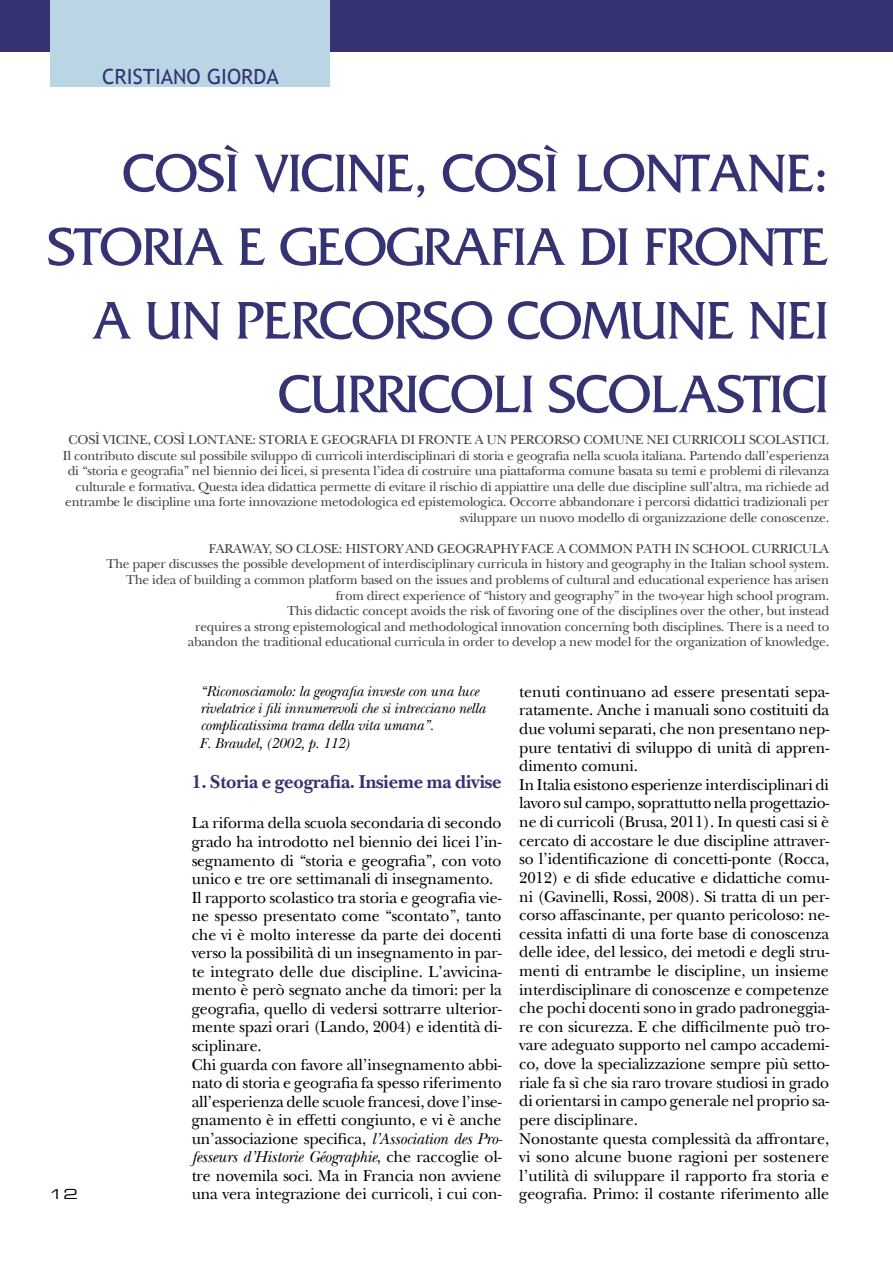
<style>
.page{position:relative;width:893px;height:1263px;background:#fff}
.page>*{position:absolute;margin:0;border:0;box-sizing:border-box;transform-origin:0 0}
.t1{font:55.5px/73.7px "Friz Quadrata";letter-spacing:-.02em;color:#353373;text-align:right}
.t2{font:21px "Trebuchet MS";color:#353373}
.t3{font:700 19.5px "New Baskerville";letter-spacing:-.01em;color:#353373}
.t4{font:16.5px/18.6px "New Baskerville";letter-spacing:-.01em;color:#000}
.t5{font:italic 15px/17.1px "New Baskerville";letter-spacing:-.01em;color:#000}
.t6{font:13.5px/15.5px "New Baskerville";letter-spacing:-.02em;color:#414042;text-align:right}
.t7{font:13.5px "Eurostile Extended Two";color:#000;scale:1.11 1}
.s1{font-style:italic}
</style>
<div class="page">
<div style="left:0;top:0;width:893px;height:51px;background:#353373"></div>
<div style="left:50px;top:0;width:280px;height:86px;background:#bad6e4"></div>
<p class="t2" style="left:102px;top:64px;width:178px">CRISTIANO GIORDA</p>
<h1 class="t1" style="left:47px;top:135px;width:783px">COSÌ VICINE, COSÌ LONTANE:<br>STORIA E GEOGRAFIA DI FRONTE<br>A UN PERCORSO COMUNE NEI<br>CURRICOLI SCOLASTICI</h1>
<p class="t6" style="left:63px;top:432px;width:768px">Così vicine, così lontane: storia e geografia di fronte a un percorso comune nei curricoli scolastici.<br>Il contributo discute sul possibile sviluppo di curricoli interdisciplinari di storia e geografia nella scuola italiana. Partendo dall’esperienza di “storia e geografia” nel biennio dei licei, si presenta l’idea di costruire una piattaforma comune basata su temi e problemi di rilevanza culturale e formativa. Questa idea didattica permette di evitare il rischio di appiattire una delle due discipline sull’altra, ma richiede ad entrambe le discipline una forte innovazione metodologica ed epistemologica. Occorre abbandonare i percorsi didattici tradizionali per sviluppare un nuovo modello di organizzazione delle conoscenze.</p>
<p class="t6" style="left:106px;top:541px;width:724px">Faraway, so close: history and geography face a common path in school curricula<br>The paper discusses the possible development of interdisciplinary curricula in history and geography in the Italian school system.<br>The idea of building a common platform based on the issues and problems of cultural and educational experience has arisen from direct experience of “history and geography” in the two-year high school program.<br>This didactic concept avoids the risk of favoring one of the disciplines over the other, but instead<br>requires a strong epistemological and methodological innovation concerning both disciplines. There is a need to<br>abandon the traditional educational curricula in order to develop a new model for the organization of knowledge.</p>
<p class="t7" style="left:49px;top:1185px;width:28px">12</p>
<p class="t5" style="left:200px;top:682px;width:287px">“Riconosciamolo: la geografia investe con una luce rivelatrice i fili innumerevoli che si intrecciano nella complicatissima trama della vita umana”.</p>
<p class="t5" style="left:200px;top:735px;width:151px">F. Braudel, (2002, p. 112)</p>
<p class="t3" style="left:192px;top:770px;width:311px">1. Storia e geografia. Insieme ma divise</p>
<p class="t4" style="left:192px;top:814px;width:312px">La riforma della scuola secondaria di secondo grado ha introdotto nel biennio dei licei l’in&shy;segnamento di “storia e geografia”, con voto unico e tre ore settimanali di insegnamento.<br>Il rapporto scolastico tra storia e geografia vie&shy;ne spesso presentato come “scontato”, tanto che vi è molto interesse da parte dei docenti verso la possibilità di un insegnamento in par&shy;te integrato delle due discipline. L’avvicina&shy;mento è però segnato anche da timori: per la geografia, quello di vedersi sottrarre ulterior&shy;mente spazi orari (Lando, 2004) e identità di&shy;sciplinare.<br>Chi guarda con favore all’insegnamento abbi&shy;nato di storia e geografia fa spesso riferimento all’esperienza delle scuole francesi, dove l’inse&shy;gnamento è in effetti congiunto, e vi è anche un’associazione specifica, <span class="s1">l’Association des Pro&shy;fesseurs d’Historie Géographie</span>, che raccoglie ol&shy;tre novemila soci. Ma in Francia non avviene una vera integrazione dei curricoli, i cui con-</p>
<p class="t4" style="left:519px;top:682px;width:312px">tenuti continuano ad essere presentati sepa&shy;ratamente. Anche i manuali sono costituiti da due volumi separati, che non presentano nep&shy;pure tentativi di sviluppo di unità di appren&shy;dimento comuni.<br>In Italia esistono esperienze interdisciplinari di lavoro sul campo, soprattutto nella progettazio&shy;ne di curricoli (Brusa, 2011). In questi casi si è cercato di accostare le due discipline attraver&shy;so l’identificazione di concetti-ponte (Rocca, 2012) e di sfide educative e didattiche comu&shy;ni (Gavinelli, Rossi, 2008). Si tratta di un per&shy;corso affascinante, per quanto pericoloso: ne&shy;cessita infatti di una forte base di conoscenza delle idee, del lessico, dei metodi e degli stru&shy;menti di entrambe le discipline, un insieme interdisciplinare di conoscenze e competenze che pochi docenti sono in grado padroneggia&shy;re con sicurezza. E che difficilmente può tro&shy;vare adeguato supporto nel campo accademi&shy;co, dove la specializzazione sempre più setto&shy;riale fa sì che sia raro trovare studiosi in grado di orientarsi in campo generale nel proprio sa&shy;pere disciplinare.<br>Nonostante questa complessità da affrontare, vi sono alcune buone ragioni per sostenere l’utilità di sviluppare il rapporto fra storia e geografia. Primo: il costante riferimento alle</p>
</div>
